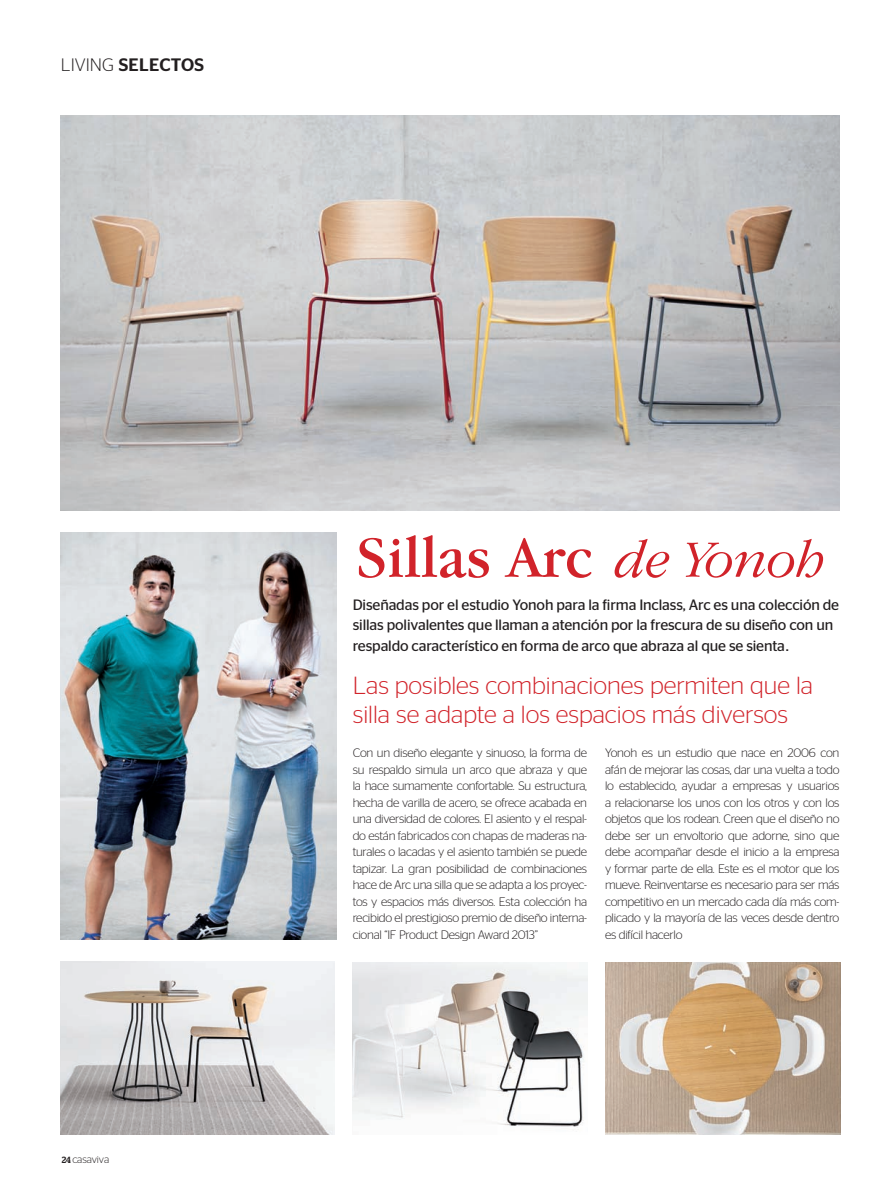
<style>
.page{position:relative;width:894px;height:1186px;background:#fff}
.page>*{position:absolute;margin:0;border:0;box-sizing:border-box;transform-origin:0 0}
.t1{font:60px "Garamond IT Cby BT";color:#d1232a}
.t2{font:300 24.75px/29.7px "Stag Sans";color:#d1232a}
.t3{font:500 18px "Stag Sans";letter-spacing:.02em;color:#231f20}
.t4{font:15px/19.5px "Stag Sans";letter-spacing:-.01em;color:#231f20}
.t5{font:300 12.3px/16.5px "Stag Sans";letter-spacing:-.02em;color:#231f20;text-align:justify}
.t6{font:300 10.5px "Stag Sans";letter-spacing:-.01em;color:#231f20}
.s1{font-weight:300}
.s2{font-family:"Stag";font-weight:500;font-size:9px}
.s3{font-weight:300;font-style:italic;font-size:54px}
.s4{font-family:"Arial";font-size:18px}
</style>
<div class="page">
<img style="left:61px;top:115px;width:778px;height:396px">
<img style="left:61px;top:961px;width:274px;height:173px">
<img style="left:352px;top:962px;width:235px;height:168px">
<img style="left:605px;top:963px;width:235px;height:171px">
<img style="left:61px;top:533px;width:275px;height:406px">
<p class="t3" style="left:61px;top:58px;width:145px"><span class="s1">LIVING</span> SELECTOS</p>
<p class="t6" style="left:62px;top:1156px;width:49px"><span class="s2">24</span> casaviva</p>
<p class="t1" style="left:356px;top:536px;width:471px">Sillas Arc <span class="s3">de Yonoh</span></p>
<p class="t4" style="left:353px;top:596px;width:488px">Diseñadas por el estudio Yonoh para la firma Inclass, Arc es una colección de sillas polivalentes que llaman a atención por la frescura de su diseño con un</p>
<p class="t4" style="left:353px;top:637px;width:438px">respaldo característico en forma de arco que abraza al que se sienta<span class="s4">.</span></p>
<p class="t2" style="left:353px;top:672px;width:462px">Las posibles combinaciones permiten que la silla se adapte a los espacios más diversos</p>
<p class="t5" style="left:352px;top:746px;width:236px">Con un diseño elegante y sinuoso, la forma de su respaldo simula un arco que abraza y que la hace sumamente confortable. Su estructura, hecha de varilla de acero, se ofrece acabada en una diversidad de colores. El asiento y el respal&shy;do están fabricados con chapas de maderas na&shy;turales o lacadas y el asiento también se puede tapizar. La gran posibilidad de combinaciones hace de Arc una silla que se adapta a los proyec&shy;tos y espacios más diversos. Esta colección ha recibido el prestigioso premio de diseño interna&shy;cional “IF Product Design Award 2013”</p>
<p class="t5" style="left:605px;top:745px;width:236px">Yonoh es un estudio que nace en 2006 con afán de mejorar las cosas, dar una vuelta a todo lo establecido, ayudar a empresas y usuarios a relacionarse los unos con los otros y con los objetos que los rodean. Creen que el diseño no debe ser un envoltorio que adorne, sino que debe acompañar desde el inicio a la empresa y formar parte de ella. Este es el motor que los mueve. Reinventarse es necesario para ser más competitivo en un mercado cada día más com&shy;plicado y la mayoría de las veces desde dentro es difícil hacerlo</p>
</div>
